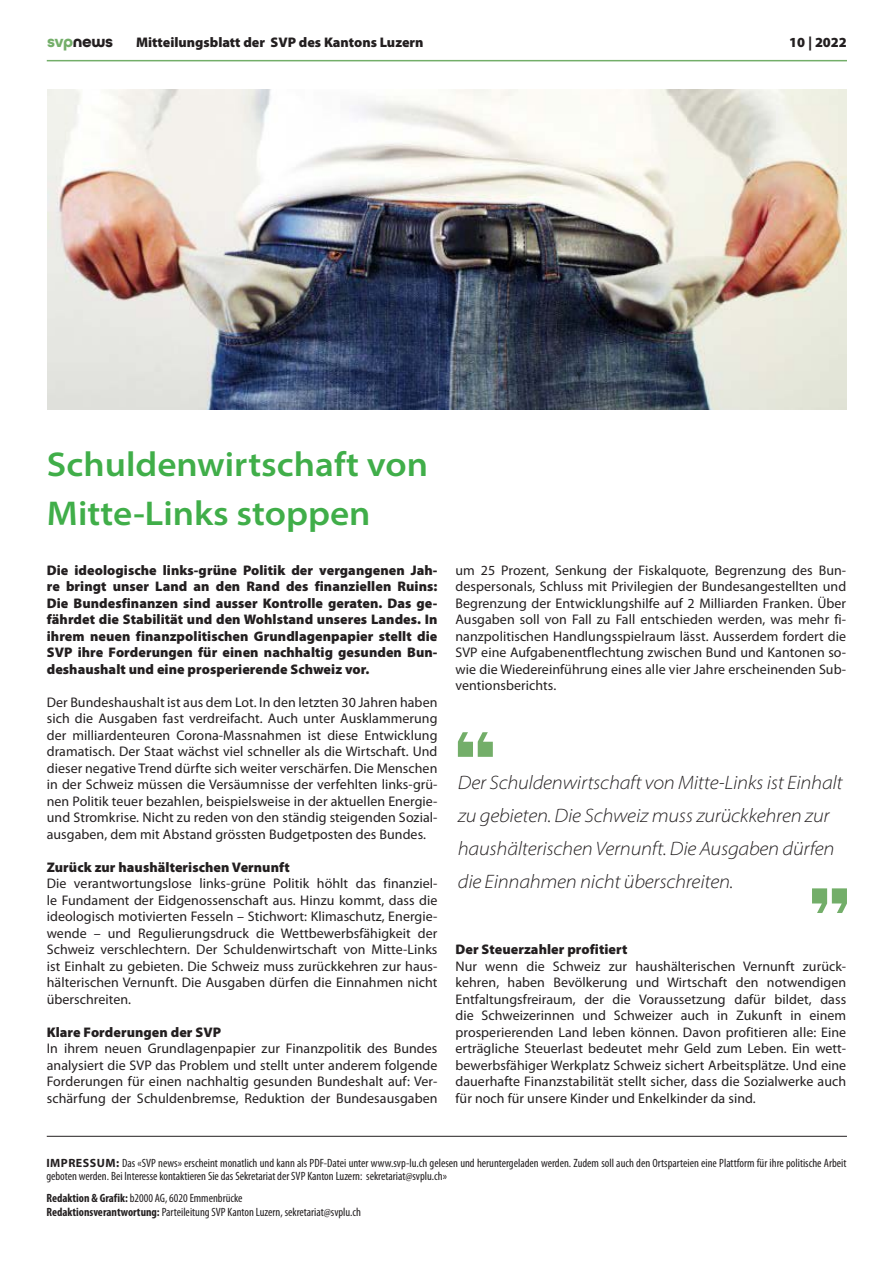
<style>
.page{position:relative;width:893px;height:1263px;background:#fff}
.page>*{position:absolute;margin:0;border:0;box-sizing:border-box;transform-origin:0 0}
.t1{font:600 semi-expanded 34.5px/49.5px "Myriad Pro";color:#40ae49}
.t2{font:italic 300 semi-expanded 19.5px/33px "Myriad Pro";letter-spacing:-.01em;color:#231f20}
.t3{font:700 16.5px "All Round Gothic";letter-spacing:-.02em;color:#231f20}
.t4{font:13.95px/16.5px "Myriad Pro";letter-spacing:.005em;color:#231f20;text-align:justify}
.t5{font:900 13.95px/16.5px "Myriad Pro";letter-spacing:.005em;color:#231f20;text-align:justify}
.t6{font:condensed 12px/13.5px "Myriad Pro";color:#231f20}
.s1{color:#73ae69}
.s2{font-weight:700;font-stretch:normal}
.s3{font-weight:700}
</style>
<div class="page">
<hr style="left:47px;top:60px;width:800px;height:1px;background:#73ae69">
<img style="left:47px;top:89px;width:800px;height:321px">
<hr style="left:47px;top:1136px;width:800px;height:1px;background:#231f20">
<svg style="left:458px;top:732px;width:35px;height:25px"></svg>
<svg style="left:812px;top:888px;width:35px;height:25px"></svg>
<p class="t3" style="left:47px;top:32px;width:67px"><span class="s1">svp</span>news</p>
<p class="t5" style="left:136px;top:34px;width:289px">Mitteilungsblatt der SVP des Kantons Luzern</p>
<p class="t5" style="left:789px;top:34px;width:59px">10 | 2022</p>
<h1 class="t1" style="left:47px;top:438px;width:383px">Schuldenwirtschaft von<br>Mitte-Links stoppen</h1>
<p class="t5" style="left:47px;top:562px;width:392px">Die ideologische links-grüne Politik der vergangenen Jah&shy;re bringt unser Land an den Rand des finanziellen Ruins:<br>Die Bundesfinanzen sind ausser Kontrolle geraten. Das ge&shy;fährdet die Stabilität und den Wohlstand unseres Landes. In ihrem neuen finanzpolitischen Grundlagenpapier stellt die SVP ihre Forderungen für einen nachhaltig gesunden Bun&shy;deshaushalt und eine prosperierende Schweiz vor.</p>
<p class="t4" style="left:47px;top:694px;width:392px">Der Bundeshaushalt ist aus dem Lot. In den letzten 30 Jahren haben sich die Ausgaben fast verdreifacht. Auch unter Ausklammerung der milliardenteuren Corona-Massnahmen ist diese Entwicklung dramatisch. Der Staat wächst viel schneller als die Wirtschaft. Und dieser negative Trend dürfte sich weiter verschärfen. Die Menschen in der Schweiz müssen die Versäumnisse der verfehlten links-grü&shy;nen Politik teuer bezahlen, beispielsweise in der aktuellen Energie&shy;und Stromkrise. Nicht zu reden von den ständig steigenden Sozial&shy;ausgaben, dem mit Abstand grössten Budgetposten des Bundes.</p>
<p class="t5" style="left:47px;top:859px;width:245px">Zurück zur haushälterischen Vernunft</p>
<p class="t4" style="left:47px;top:876px;width:392px">Die verantwortungslose links-grüne Politik höhlt das finanziel&shy;le Fundament der Eidgenossenschaft aus. Hinzu kommt, dass die ideologisch motivierten Fesseln – Stichwort: Klimaschutz, Energie&shy;wende – und Regulierungsdruck die Wettbewerbsfähigkeit der Schweiz verschlechtern. Der Schuldenwirtschaft von Mitte-Links ist Einhalt zu gebieten. Die Schweiz muss zurückkehren zur haus&shy;hälterischen Vernunft. Die Ausgaben dürfen die Einnahmen nicht überschreiten.</p>
<p class="t5" style="left:47px;top:1024px;width:176px">Klare Forderungen der SVP</p>
<p class="t4" style="left:47px;top:1041px;width:392px">In ihrem neuen Grundlagenpapier zur Finanzpolitik des Bundes analysiert die SVP das Problem und stellt unter anderem folgende Forderungen für einen nachhaltig gesunden Bundeshalt auf: Ver&shy;schärfung der Schuldenbremse, Reduktion der Bundesausgaben</p>
<p class="t4" style="left:455px;top:562px;width:392px">um 25 Prozent, Senkung der Fiskalquote, Begrenzung des Bun&shy;despersonals, Schluss mit Privilegien der Bundesangestellten und Begrenzung der Entwicklungshilfe auf 2 Milliarden Franken. Über Ausgaben soll von Fall zu Fall entschieden werden, was mehr fi&shy;nanzpolitischen Handlungsspielraum lässt. Ausserdem fordert die SVP eine Aufgabenentflechtung zwischen Bund und Kantonen so&shy;wie die Wiedereinführung eines alle vier Jahre erscheinenden Sub&shy;ventionsberichts.</p>
<h2 class="t2" style="left:458px;top:766px;width:386px">Der Schuldenwirtschaft von Mitte-Links ist Einhalt zu gebieten. Die Schweiz muss zurückkehren zur haushälterischen Vernunft. Die Ausgaben dürfen die Einnahmen nicht überschreiten.</h2>
<p class="t5" style="left:455px;top:941px;width:174px">Der Steuerzahler profitiert</p>
<p class="t4" style="left:455px;top:958px;width:392px">Nur wenn die Schweiz zur haushälterischen Vernunft zurück&shy;kehren, haben Bevölkerung und Wirtschaft den notwendigen Entfaltungsfreiraum, der die Voraussetzung dafür bildet, dass die Schweizerinnen und Schweizer auch in Zukunft in einem prosperierenden Land leben können. Davon profitieren alle: Eine erträgliche Steuerlast bedeutet mehr Geld zum Leben. Ein wett&shy;bewerbsfähiger Werkplatz Schweiz sichert Arbeitsplätze. Und eine dauerhafte Finanzstabilität stellt sicher, dass die Sozialwerke auch für noch für unsere Kinder und Enkelkinder da sind.</p>
<p class="t6" style="left:46px;top:1156px;width:802px"><span class="s2">IMPRESSUM:</span> Das «SVP news» erscheint monatlich und kann als PDF-Datei unter www.svp-lu.ch gelesen und heruntergeladen werden. Zudem soll auch den Ortsparteien eine Plattform für ihre politische Arbeit geboten werden. Bei Interesse kontaktieren Sie das Sekretariat der SVP Kanton Luzern: sekretariat@svplu.ch»</p>
<p class="t6" style="left:46px;top:1192px;width:316px"><span class="s3">Redaktion &amp; Grafik:</span> b2000 AG, 6020 Emmenbrücke<br><span class="s3">Redaktionsverantwortung:</span> Parteileitung SVP Kanton Luzern, sekretariat@svplu.ch</p>
</div>
